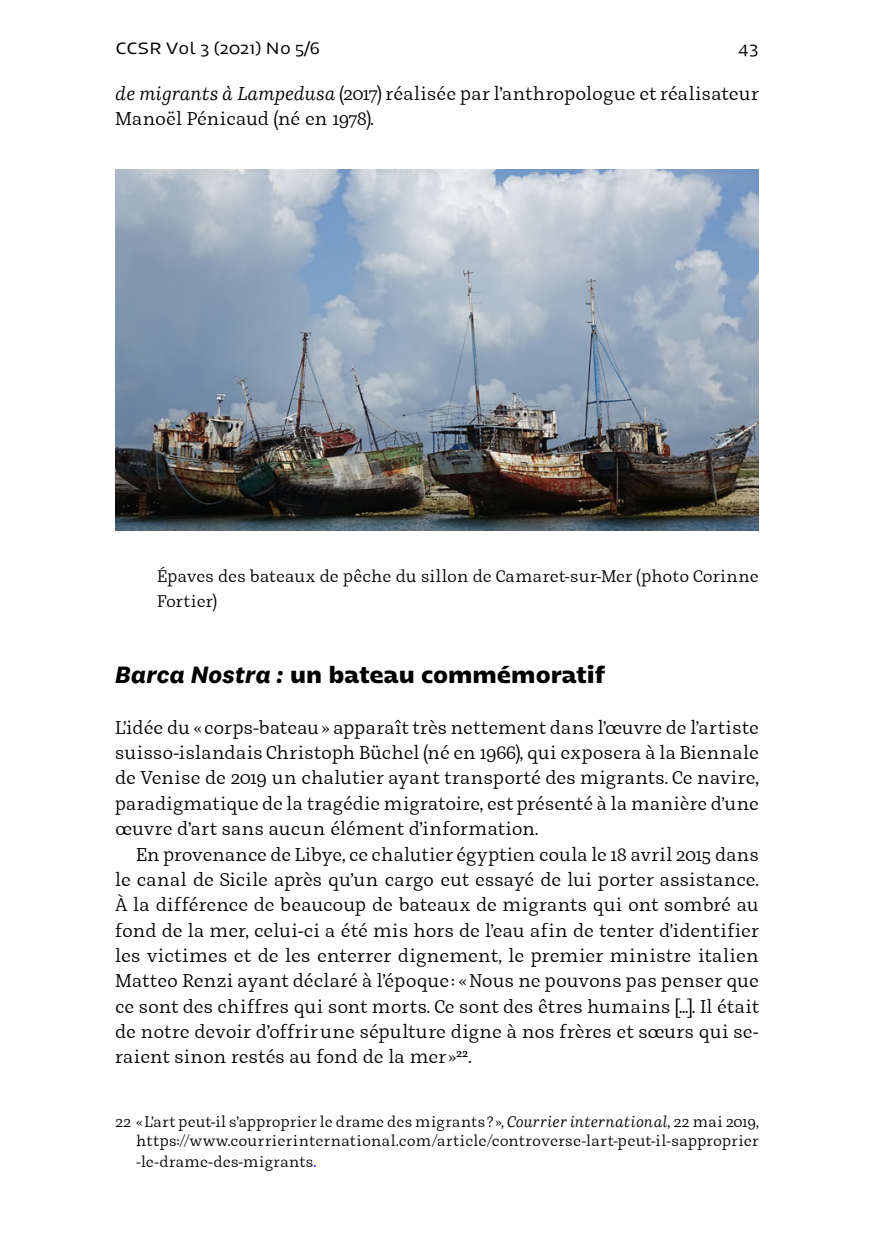
<style>
.page{position:relative;width:874px;height:1241px;background:#fff}
.page>*{position:absolute;margin:0;border:0;box-sizing:border-box;transform-origin:0 0}
.t1{font:700 24.5px "Daggersans";color:#000}
.t2{font:19.25px/25.4px "Klutz";letter-spacing:.005em;color:#000;text-align:justify}
.t3{font:17.5px/25.4px "Klutz";letter-spacing:.01em;color:#000}
.t4{font:300 17.5px "Daggersans";color:#000}
.t5{font:15.75px/18.9px "Klutz";letter-spacing:.02em;color:#000;text-align:right}
.s1{font-style:italic}
.s2{font-family:"National 2";font-style:italic}
.s3{font-size:17.5px;color:#00f}
</style>
<div class="page">
<img style="left:115px;top:169px;width:643px;height:362px">
<p class="t4" style="left:115px;top:37px;width:207px">CCSR Vol 3 (2021) No 5/6</p>
<p class="t4" style="left:738px;top:37px;width:22px">43</p>
<p class="t2" style="left:115px;top:81px;width:644px"><span class="s1">de migrants à Lampedusa</span> (2017) réalisée par l’anthropologue et réalisateur<br>Manoël Pénicaud (né en 1978).</p>
<p class="t3" style="left:157px;top:563px;width:602px">Épaves des bateaux de pêche du sillon de Camaret-sur-Mer (photo Corinne<br>Fortier)</p>
<p class="t1" style="left:115px;top:659px;width:491px"><span class="s2">Barca Nostra :</span> un bateau commémoratif</p>
<p class="t2" style="left:115px;top:715px;width:644px">L’idée du « corps-bateau» apparaît très nettement dans l’œuvre de l’artiste suisso-islandais Christoph Büchel (né en 1966), qui exposera à la Biennale de Venise de 2019 un chalutier ayant transporté des migrants. Ce navire, paradigmatique de la tragédie migratoire, est présenté à la manière d’une œuvre d’art sans aucun élément d’information.</p>
<p class="t2" style="left:115px;top:841px;width:644px;text-indent:21px">En provenance de Libye, ce chalutier égyptien coula le 18 avril 2015 dans le canal de Sicile après qu’un cargo eut essayé de lui porter assistance.<br>À la différence de beaucoup de bateaux de migrants qui ont sombré au fond de la mer, celui-ci a été mis hors de l’eau afin de tenter d’identifier les victimes et de les enterrer dignement, le premier ministre italien Matteo Renzi ayant déclaré à l’époque: «Nous ne pouvons pas penser que ce sont des chiffres qui sont morts. Ce sont des êtres humains [...]. Il était de notre devoir d’offrirune sépulture digne à nos frères et sœurs qui se&shy;raient sinon restés au fond de la mer »<sup>22</sup>.</p>
<p class="t5" style="left:115px;top:1112px;width:644px">22 «L’art peut-il s’approprier le drame des migrants ? », <span class="s1">Courrier international</span>, 22 mai 2019, https://www.courrierinternational.com/article/controverse-lart-peut-il-sapproprier</p>
<p class="t5" style="left:136px;top:1151px;width:182px">-le-drame-des-migrants<span class="s3">.</span></p>
</div>
